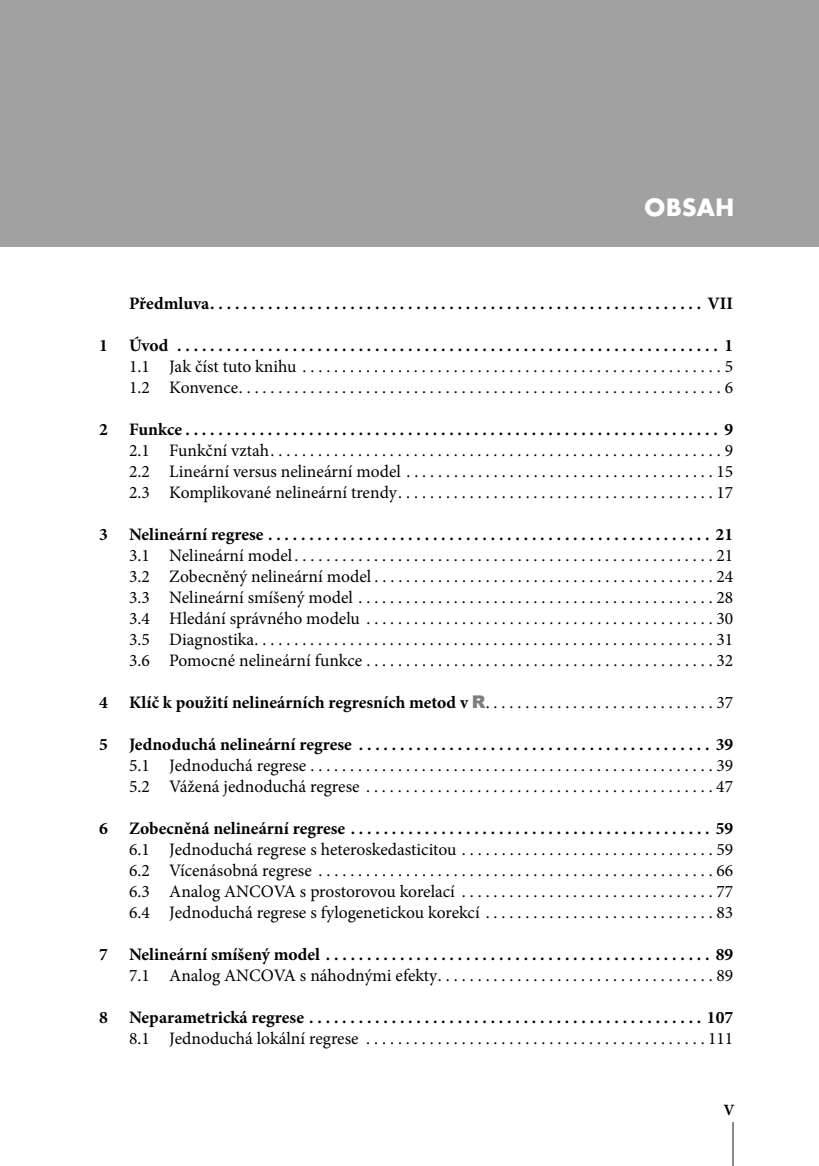
<style>
.page{position:relative;width:819px;height:1166px;background:#fff}
.page>*{position:absolute;margin:0;border:0;box-sizing:border-box;transform-origin:0 0}
.t1{font:700 26.25px "Futura TOT";color:#fff}
.t2{font:17.5px/21px "Minion Pro";color:#000;text-align:justify}
.t3{font:700 17.5px "Minion Pro";color:#000}
.t4{font:700 15.75px "Minion Pro";color:#000}
.s1{font-family:"Arial";font-weight:900;color:#7d7d7d}
.s2{font-weight:400}
</style>
<div class="page">
<hr style="left:732px;top:1122px;width:1px;height:44px;background:#8a8a8a">
<div style="left:0;top:0;width:818px;height:246px;background:#a1a1a1"></div>
<h1 class="t1" style="left:644px;top:199px;width:92px">OBSAH</h1>
<p class="t3" style="left:129px;top:297px;width:605px">Předmluva. . . . . . . . . . . . . . . . . . . . . . . . . . . . . . . . . . . . . . . . . . . . . . . . . . . . . . . . . . . . VII</p>
<p class="t3" style="left:99px;top:339px;width:635px">1 Úvod . . . . . . . . . . . . . . . . . . . . . . . . . . . . . . . . . . . . . . . . . . . . . . . . . . . . . . . . . . . . . . . . . . 1</p>
<p class="t2" style="left:129px;top:357px;width:605px">1.1 Jak číst tuto knihu . . . . . . . . . . . . . . . . . . . . . . . . . . . . . . . . . . . . . . . . . . . . . . . . . . . . . 5<br>1.2 Konvence. . . . . . . . . . . . . . . . . . . . . . . . . . . . . . . . . . . . . . . . . . . . . . . . . . . . . . . . . . . . . 6</p>
<p class="t3" style="left:99px;top:423px;width:635px">2 Funkce . . . . . . . . . . . . . . . . . . . . . . . . . . . . . . . . . . . . . . . . . . . . . . . . . . . . . . . . . . . . . . . . . 9</p>
<p class="t2" style="left:129px;top:441px;width:605px">2.1 Funkční vztah. . . . . . . . . . . . . . . . . . . . . . . . . . . . . . . . . . . . . . . . . . . . . . . . . . . . . . . . . 9<br>2.2 Lineární versus nelineární model . . . . . . . . . . . . . . . . . . . . . . . . . . . . . . . . . . . . . . . 15<br>2.3 Komplikované nelineární trendy. . . . . . . . . . . . . . . . . . . . . . . . . . . . . . . . . . . . . . . . 17</p>
<p class="t3" style="left:99px;top:528px;width:635px">3 Nelineární regrese . . . . . . . . . . . . . . . . . . . . . . . . . . . . . . . . . . . . . . . . . . . . . . . . . . . . . . 21</p>
<p class="t2" style="left:129px;top:546px;width:605px">3.1 Nelineární model . . . . . . . . . . . . . . . . . . . . . . . . . . . . . . . . . . . . . . . . . . . . . . . . . . . . . 21<br>3.2 Zobecněný nelineární model . . . . . . . . . . . . . . . . . . . . . . . . . . . . . . . . . . . . . . . . . . . 24<br>3.3 Nelineární smíšený model . . . . . . . . . . . . . . . . . . . . . . . . . . . . . . . . . . . . . . . . . . . . . 28<br>3.4 Hledání správného modelu . . . . . . . . . . . . . . . . . . . . . . . . . . . . . . . . . . . . . . . . . . . . 30<br>3.5 Diagnostika. . . . . . . . . . . . . . . . . . . . . . . . . . . . . . . . . . . . . . . . . . . . . . . . . . . . . . . . . . 31<br>3.6 Pomocné nelineární funkce . . . . . . . . . . . . . . . . . . . . . . . . . . . . . . . . . . . . . . . . . . . . 32</p>
<p class="t3" style="left:99px;top:696px;width:635px">4 Klíč k použití nelineárních regresních metod v <span class="s1">R</span><span class="s2">. . . . . . . . . . . . . . . . . . . . . . . . . . . . . 37</span></p>
<p class="t3" style="left:99px;top:738px;width:635px">5 Jednoduchá nelineární regrese . . . . . . . . . . . . . . . . . . . . . . . . . . . . . . . . . . . . . . . . . . . 39</p>
<p class="t2" style="left:129px;top:756px;width:605px">5.1 Jednoduchá regrese . . . . . . . . . . . . . . . . . . . . . . . . . . . . . . . . . . . . . . . . . . . . . . . . . . . 39<br>5.2 Vážená jednoduchá regrese . . . . . . . . . . . . . . . . . . . . . . . . . . . . . . . . . . . . . . . . . . . . 47</p>
<p class="t3" style="left:99px;top:822px;width:635px">6 Zobecněná nelineární regrese . . . . . . . . . . . . . . . . . . . . . . . . . . . . . . . . . . . . . . . . . . . . 59</p>
<p class="t2" style="left:129px;top:840px;width:605px">6.1 Jednoduchá regrese s heteroskedasticitou . . . . . . . . . . . . . . . . . . . . . . . . . . . . . . . . 59<br>6.2 Vícenásobná regrese . . . . . . . . . . . . . . . . . . . . . . . . . . . . . . . . . . . . . . . . . . . . . . . . . . 66<br>6.3 Analog ANCOVA s prostorovou korelací . . . . . . . . . . . . . . . . . . . . . . . . . . . . . . . . 77<br>6.4 Jednoduchá regrese s fylogenetickou korekcí . . . . . . . . . . . . . . . . . . . . . . . . . . . . . 83</p>
<p class="t3" style="left:99px;top:948px;width:635px">7 Nelineární smíšený model . . . . . . . . . . . . . . . . . . . . . . . . . . . . . . . . . . . . . . . . . . . . . . . 89</p>
<p class="t2" style="left:129px;top:966px;width:605px">7.1 Analog ANCOVA s náhodnými efekty. . . . . . . . . . . . . . . . . . . . . . . . . . . . . . . . . . . 89</p>
<p class="t3" style="left:99px;top:1011px;width:635px">8 Neparametrická regrese . . . . . . . . . . . . . . . . . . . . . . . . . . . . . . . . . . . . . . . . . . . . . . . . 107</p>
<p class="t2" style="left:129px;top:1029px;width:605px">8.1 Jednoduchá lokální regrese . . . . . . . . . . . . . . . . . . . . . . . . . . . . . . . . . . . . . . . . . . . 111</p>
<p class="t4" style="left:723px;top:1104px;width:13px">V</p>
</div>
